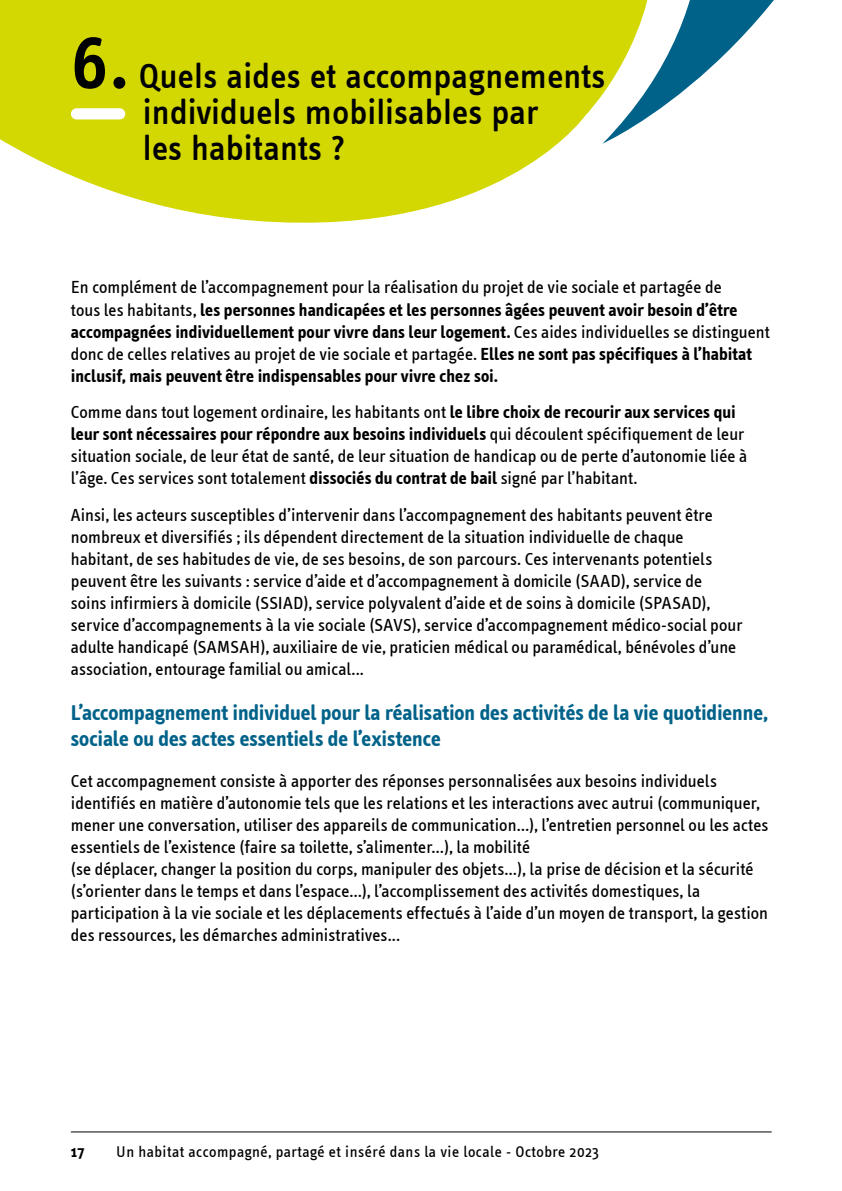
<style>
.page{position:relative;width:842px;height:1191px;background:#fff}
.page>*{position:absolute;margin:0;border:0;box-sizing:border-box;transform-origin:0 0}
.t1{font:500 84px "Info Text Offc";color:#000}
.t2{font:500 36px/36px "Info Text Offc";color:#000}
.t3{font:700 22px/26px "Info Text";color:#006289}
.t4{font:18px/22px "Info Text";letter-spacing:.005em;color:#000}
.t5{font:700 18px/22px "Info Text";letter-spacing:.005em;color:#000}
.t6{font:16px "Info Text";letter-spacing:.03em;color:#000}
.t7{font:700 16px "Info Text";color:#000}
.s1{font-weight:400}
.s2{font-weight:700}
</style>
<div class="page">
<hr style="left:71px;top:1131px;width:701px;height:1px;background:#000">
<svg style="left:0;top:0;width:602px;height:223px;background:#d9dd26"></svg>
<svg style="left:602px;top:0;width:172px;height:144px"></svg>
<div style="left:77px;top:108px;width:43px;height:11px;background:#fff"></div>
<h1 class="t1" style="left:71px;top:27px;width:61px">6.</h1>
<h2 class="t2" style="left:139px;top:61px;width:468px">Quels aides et accompagnements individuels mobilisables par<br>les habitants ?</h2>
<p class="t5" style="left:71px;top:276px;width:700px"><span class="s1">En complément de l’accompagnement pour la réalisation du projet de vie sociale et partagée de<br>tous les habitants,</span> les personnes handicapées et les personnes âgées peuvent avoir besoin d’être accompagnées individuellement pour vivre dans leur logement. <span class="s1">Ces aides individuelles se distinguent donc de celles relatives au projet de vie sociale et partagée.</span> Elles ne sont pas spécifiques à l’habitat inclusif, mais peuvent être indispensables pour vivre chez soi.</p>
<p class="t4" style="left:71px;top:401px;width:678px">Comme dans tout logement ordinaire, les habitants ont <span class="s2">le libre choix de recourir aux services qui leur sont nécessaires pour répondre aux besoins individuels</span> qui découlent spécifiquement de leur situation sociale, de leur état de santé, de leur situation de handicap ou de perte d’autonomie liée à l’âge. Ces services sont totalement <span class="s2">dissociés du contrat de bail</span> signé par l’habitant.</p>
<p class="t4" style="left:71px;top:504px;width:673px">Ainsi, les acteurs susceptibles d’intervenir dans l’accompagnement des habitants peuvent être nombreux et diversifiés ; ils dépendent directement de la situation individuelle de chaque habitant, de ses habitudes de vie, de ses besoins, de son parcours. Ces intervenants potentiels peuvent être les suivants : service d’aide et d’accompagnement à domicile (SAAD), service de<br>soins infirmiers à domicile (SSIAD), service polyvalent d’aide et de soins à domicile (SPASAD), service d’accompagnements à la vie sociale (SAVS), service d’accompagnement médico-social pour adulte handicapé (SAMSAH), auxiliaire de vie, praticien médical ou paramédical, bénévoles d’une association, entourage familial ou amical...</p>
<p class="t3" style="left:71px;top:699px;width:699px">L’accompagnement individuel pour la réalisation des activités de la vie quotidienne, sociale ou des actes essentiels de l’existence</p>
<p class="t4" style="left:71px;top:769px;width:699px">Cet accompagnement consiste à apporter des réponses personnalisées aux besoins individuels identifiés en matière d’autonomie tels que les relations et les interactions avec autrui (communiquer, mener une conversation, utiliser des appareils de communication…), l’entretien personnel ou les actes essentiels de l’existence (faire sa toilette, s’alimenter…), la mobilité<br>(se déplacer, changer la position du corps, manipuler des objets…), la prise de décision et la sécurité (s’orienter dans le temps et dans l’espace…), l’accomplissement des activités domestiques, la participation à la vie sociale et les déplacements effectués à l’aide d’un moyen de transport, la gestion des ressources, les démarches administratives...</p>
<p class="t7" style="left:71px;top:1142px;width:15px">17</p>
<p class="t6" style="left:116px;top:1145px;width:484px">Un habitat accompagné, partagé et inséré dans la vie locale - Octobre 2023</p>
</div>
